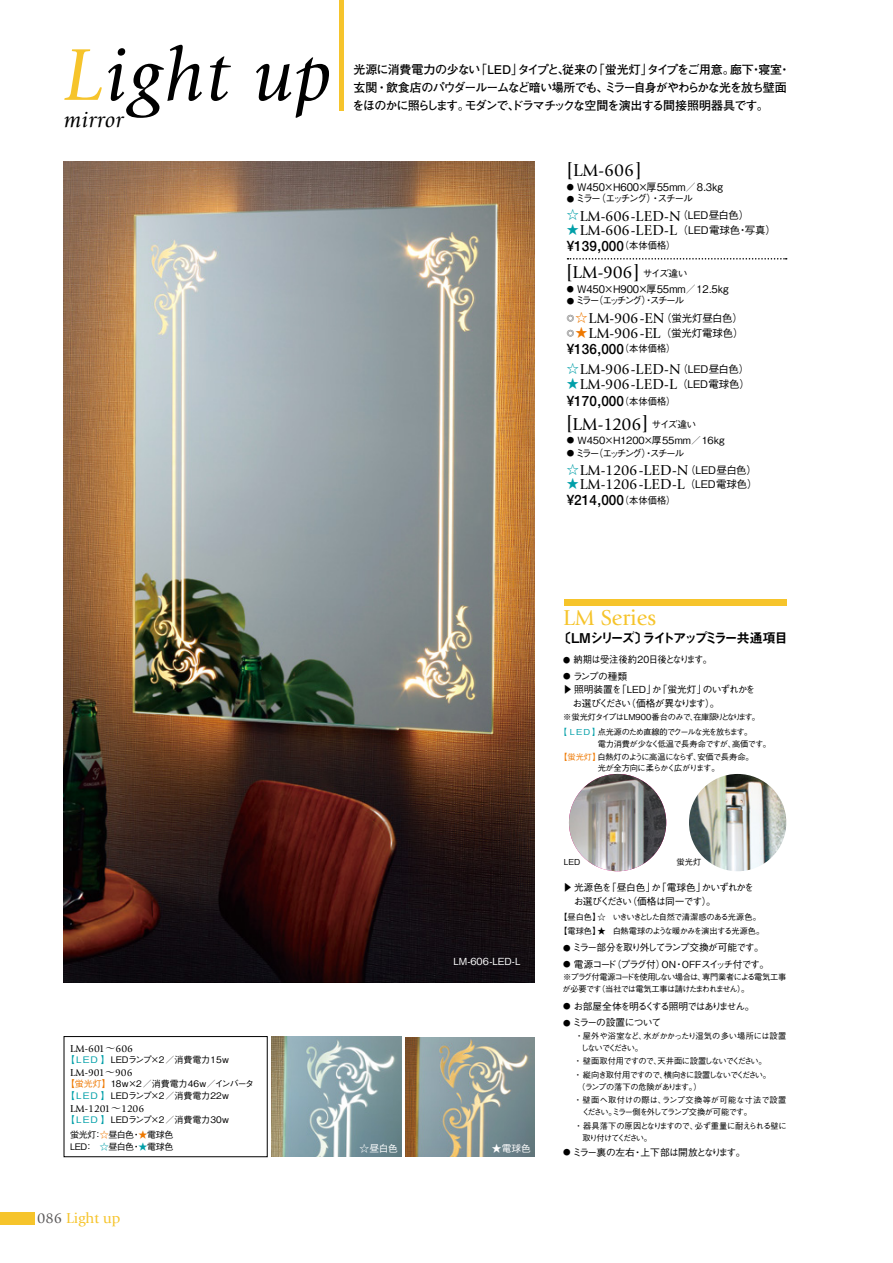
<style>
.page{position:relative;width:893px;height:1263px;background:#fff}
.page>*{position:absolute;margin:0;border:0;box-sizing:border-box;transform-origin:0 0}
.t1{font:italic 76.5px "Giovanni";letter-spacing:.025em;color:#000}
.t2{font:22.5px "Giovanni";color:#f6c42b}
.t3{font:italic 22.5px "Giovanni";letter-spacing:.025em;color:#000}
.t4{font:18px "Giovanni";letter-spacing:-.01em;color:#000}
.t5{font:15px/15.5px "Giovanni";letter-spacing:-.005em;color:#000}
.t6{font:15px "Giovanni";color:#f6c42b}
.t7{font:500 14.25px "Helvetica Neue";color:#000;scale:.95 1}
.t8{font:13.5px "Midashi Go Pr 6 N MB31";letter-spacing:-.19em;color:#000}
.t9{font:700 12px/18px "Futo Go B101 Pr 6 N";letter-spacing:-.075em;color:#000}
.t10{font:500 10.5px "Gothic BBB Pr 6 N";letter-spacing:-.01em;color:#000;scale:.95 1}
.t11{font:10.5px "Giovanni";color:#000}
.t12{font:500 9.9px "Gothic BBB Pr 6 N";letter-spacing:-.205em;color:#000}
.t13{font:500 9.9px "Gothic BBB Pr 6 N";letter-spacing:-.01em;color:#000}
.t14{font:500 9.9px "Gothic BBB Pr 6 N";letter-spacing:-.16em;color:#000}
.t15{font:500 9.75px/13.5px "Gothic BBB Pr 6 N";letter-spacing:-.085em;color:#000}
.t16{font:500 9.75px "Gothic BBB Pr 6 N";letter-spacing:-.105em;color:#000}
.t17{font:500 9.75px "Gothic BBB Pr 6 N";letter-spacing:-.14em;color:#000}
.t18{font:500 9.75px "Gothic BBB Pr 6 N";letter-spacing:-.115em;color:#000}
.t19{font:500 9.75px "Gothic BBB Pr 6 N";color:#fff}
.t20{font:500 9.75px "Gothic BBB Pr 6 N";letter-spacing:-.065em;color:#000;scale:.95 1}
.t21{font:500 9px/12px "Gothic BBB Pr 6 N";color:#000}
.t22{font:500 9px/15px "Gothic BBB Pr 6 N";letter-spacing:-.03em;color:#000}
.t23{font:500 9px "Gothic BBB Pr 6 N";letter-spacing:-.04em;color:#000}
.t24{font:500 8.25px/13.5px "Gothic BBB Pr 6 N";letter-spacing:-.075em;color:#000}
.t25{font:500 8.25px/12px "Gothic BBB Pr 6 N";letter-spacing:-.095em;color:#000}
.t26{font:500 8.25px/15.1px "Gothic BBB Pr 6 N";letter-spacing:-.105em;color:#000}
.t27{font:500 8.25px/13.5px "Gothic BBB Pr 6 N";letter-spacing:-.11em;color:#000}
.t28{font:500 8.25px/13.5px "Gothic BBB Pr 6 N";letter-spacing:-.015em;color:#000}
.t29{font:500 8.25px/12px "Gothic BBB Pr 6 N";letter-spacing:-.045em;color:#000}
.t30{font:500 8.25px "Gothic BBB Pr 6 N";letter-spacing:-.185em;color:#000}
.s1{color:#f6c42b}
.s2{font-size:7.5px}
.s3{font-family:"Gothic BBB Pr 6 N";font-weight:500;font-size:12px;color:#009fa8}
.s4{font-family:"Gothic BBB Pr 6 N";font-weight:500;font-size:10.5px}
.s5{font-family:"Gothic BBB Pr 6 N";font-size:9.75px}
.s6{font-family:"Gothic BBB Pr 6 N";font-weight:500;font-size:9.75px}
.s7{font-family:"Gothic BBB Pr 6 N";font-weight:500;font-size:7.5px}
.s8{font-family:"Gothic BBB Pr 6 N";font-weight:500;font-size:12px;color:#ee7800}
.s9{font-family:"Ryumin Pr 6 N"}
.s10{color:#009fa8}
.s11{color:#ee7800}
.s12{color:#595757}
</style>
<div class="page">
<div style="left:0;top:1212px;width:34px;height:13px;background:#f6c42b"></div>
<img style="left:64px;top:162px;width:470px;height:820px">
<img style="left:689px;top:774px;width:97px;height:97px;border-radius:49px">
<img style="left:569px;top:774px;width:97px;height:97px;border-radius:49px">
<div style="left:564px;top:600px;width:222px;height:6px;background:#f6c42b"></div>
<img style="left:405px;top:1037px;width:129px;height:120px">
<img style="left:272px;top:1037px;width:129px;height:119px">
<div style="left:64px;top:1036px;width:203px;height:121px;border:1px solid #000"></div>
<svg style="left:567px;top:258px;width:220px;height:2px"></svg>
<hr style="left:339px;top:0;width:4px;height:111px;background:#f6c42b">
<h1 class="t1" style="left:64px;top:33px;width:269px"><span class="s1">L</span>ight up</h1>
<h2 class="t3" style="left:64px;top:107px;width:61px">mirror</h2>
<h3 class="t9" style="left:353px;top:60px;width:438px">光源に消費電力の少ない「LED」タイプと、従来の「蛍光灯」タイプをご用意。廊下・寝室・玄関・飲食店のパウダールームなど暗い場所でも、ミラー自身がやわらかな光を放ち壁面</h3>
<h3 class="t9" style="left:353px;top:96px;width:418px">をほのかに照らします。モダンで、ドラマチックな空間を演出する間接照明器具です。</h3>
<h3 class="t4" style="left:567px;top:160px;width:76px">[LM-606]</h3>
<p class="t10" style="left:567px;top:179px;width:166px"><span class="s2">●</span> W450×H600×厚55mm／8.3kg</p>
<p class="t14" style="left:567px;top:191px;width:128px"><span class="s2">●</span> ミラー（エッチング）・スチール</p>
<h3 class="t5" style="left:567px;top:208px;width:184px"><span class="s3">☆</span>LM-606-LED-N<span class="s4">（LED昼白色）</span></h3>
<h3 class="t5" style="left:567px;top:223px;width:211px"><span class="s3">★</span>LM-606-LED-L<span class="s4">（LED電球色・写真）</span></h3>
<h3 class="t7" style="left:567px;top:237px;width:116px">¥139,000<span class="s5">（本体価格）</span></h3>
<h3 class="t4" style="left:566px;top:262px;width:123px">[LM-906] <span class="s6">サイズ違い</span></h3>
<p class="t10" style="left:567px;top:281px;width:172px"><span class="s2">●</span> W450×H900×厚55mm／12.5kg</p>
<p class="t12" style="left:567px;top:293px;width:119px"><span class="s2">●</span> ミラー（エッチング）・スチール</p>
<h3 class="t5" style="left:567px;top:310px;width:178px"><span class="s7">◎</span> <span class="s8">☆</span>LM-906-EN<span class="s4">（蛍光灯昼白色）</span><span class="s7">◎</span> <span class="s8">★</span>LM-906-EL <span class="s4">（蛍光灯電球色）</span></h3>
<h3 class="t7" style="left:567px;top:340px;width:116px">¥136,000<span class="s5">（本体価格）</span></h3>
<h3 class="t5" style="left:567px;top:362px;width:184px"><span class="s3">☆</span>LM-906-LED-N<span class="s4">（LED昼白色）</span></h3>
<h3 class="t5" style="left:567px;top:376px;width:185px"><span class="s3">★</span>LM-906-LED-L<span class="s4">（LED電球色）</span></h3>
<h3 class="t7" style="left:567px;top:393px;width:116px">¥170,000<span class="s5">（本体価格）</span></h3>
<h3 class="t4" style="left:566px;top:414px;width:131px">[LM-1206] <span class="s6">サイズ違い</span></h3>
<p class="t13" style="left:567px;top:432px;width:159px"><span class="s2">●</span> W450×H1200×厚55mm／16kg</p>
<p class="t12" style="left:567px;top:445px;width:119px"><span class="s2">●</span> ミラー（エッチング）・スチール</p>
<h3 class="t5" style="left:567px;top:462px;width:192px"><span class="s3">☆</span>LM-1206-LED-N<span class="s4">（LED昼白色）</span></h3>
<h3 class="t5" style="left:567px;top:477px;width:192px"><span class="s3">★</span>LM-1206-LED-L<span class="s4">（LED電球色）</span></h3>
<h3 class="t7" style="left:567px;top:492px;width:116px">¥214,000<span class="s5">（本体価格）</span></h3>
<p class="t11" style="left:70px;top:1042px;width:64px">LM-601<span class="s9">〜</span>606</p>
<p class="t21" style="left:66px;top:1053px;width:165px"><span class="s10">【 LED 】</span>LEDランプ×2／消費電力15w</p>
<p class="t11" style="left:70px;top:1066px;width:64px">LM-901<span class="s9">〜</span>906</p>
<p class="t21" style="left:66px;top:1077px;width:190px"><span class="s11">【蛍光灯】</span>18w×2／消費電力46w／インバータ<span class="s10">【 LED 】</span>LEDランプ×2／消費電力22w</p>
<p class="t11" style="left:70px;top:1102px;width:76px">LM-1201<span class="s9">〜</span>1206</p>
<p class="t22" style="left:70px;top:1111px;width:160px;text-indent:-4px"><span class="s10">【 LED 】</span>LEDランプ×2／消費電力30w蛍光灯：<span class="s11">☆</span>昼白色・<span class="s11">★</span>電球色</p>
<p class="t23" style="left:70px;top:1139px;width:105px">LED： <span class="s10">☆</span>昼白色・<span class="s10">★</span>電球色</p>
<h3 class="t6" style="left:37px;top:1210px;width:85px"><span class="s12">086</span> Light up</h3>
<h2 class="t2" style="left:563px;top:605px;width:94px">LM Series</h2>
<h3 class="t8" style="left:558px;top:627px;width:232px">〔LMシリーズ〕ライトアップミラー共通項目</h3>
<p class="t20" style="left:563px;top:652px;width:158px"><span class="s2">●</span> 納期は受注後約20日後となります。</p>
<p class="t15" style="left:563px;top:669px;width:194px"><span class="s2">●</span> ランプの種類<br>▶ 照明装置を「LED」か「蛍光灯」のいずれかを　お選びください（価格が異なります）。</p>
<p class="t26" style="left:559px;top:709px;width:202px;text-indent:4px">※蛍光灯タイプはLM900番台のみで、在庫限りとなります。<span class="s10">【 L E D 】</span>点光源のため直線的でクールな光を放ちます。</p>
<p class="t24" style="left:559px;top:736px;width:214px;text-indent:39px">電力消費が少なく低温で長寿命ですが、高価です。<span class="s11">【蛍光灯】</span>白熱灯のように高温にならず、安価で長寿命。</p>
<p class="t24" style="left:598px;top:761px;width:124px">光が全方向に柔らかく広がります。</p>
<p class="t19" style="left:453px;top:954px;width:68px">LM-606-LED-L</p>
<p class="t19" style="left:360px;top:1140px;width:40px">☆昼白色</p>
<p class="t19" style="left:492px;top:1140px;width:40px">★電球色</p>
<p class="t24" style="left:564px;top:855px;width:18px">LED</p>
<p class="t24" style="left:676px;top:855px;width:26px">蛍光灯</p>
<p class="t15" style="left:563px;top:880px;width:193px">▶ 光源色を「昼白色」か「電球色」かいずれかを　お選びください（価格は同一です）。</p>
<p class="t24" style="left:559px;top:910px;width:207px">【昼白色】☆ いきいきとした自然で清潔感のある光源色。【電球色】★ 白熱電球のような暖かみを演出する光源色。</p>
<p class="t17" style="left:563px;top:940px;width:202px"><span class="s2">●</span> ミラー部分を取り外してランプ交換が可能です。</p>
<p class="t16" style="left:563px;top:956px;width:208px"><span class="s2">●</span> 電源コード（プラグ付）ON・OFFスイッチ付です。</p>
<p class="t25" style="left:563px;top:970px;width:225px">※プラグ付電源コードを使用しない場合は、専門業者による電気工事が必要です（当社では電気工事は請けたまわれません）。</p>
<p class="t18" style="left:563px;top:998px;width:193px"><span class="s2">●</span> お部屋全体を明るくする照明ではありません。</p>
<p class="t15" style="left:563px;top:1015px;width:99px"><span class="s2">●</span> ミラーの設置について</p>
<p class="t29" style="left:581px;top:1029px;width:207px;text-indent:-13px">　・屋外や浴室など、水がかかったり湿気の多い場所には設置しないでください。</p>
<p class="t27" style="left:566px;top:1054px;width:207px">　・壁面取付用ですので、天井面に設置しないでください。　・縦向き取付用ですので、横向きに設置しないでください。</p>
<p class="t28" style="left:566px;top:1079px;width:222px;text-indent:11px">（ランプの落下の危険があります。）<br>　・壁面へ取付けの際は、ランプ交換等が可能な寸法で設置</p>
<p class="t24" style="left:567px;top:1105px;width:222px;text-indent:15px">ください。ミラー側を外してランプ交換が可能です。<br>　・器具落下の原因となりますので、必ず重量に耐えられる壁に</p>
<p class="t30" style="left:582px;top:1131px;width:71px">取り付けてください。</p>
<p class="t15" style="left:563px;top:1144px;width:184px"><span class="s2">●</span> ミラー裏の左右・上下部は開放となります。</p>
</div>
